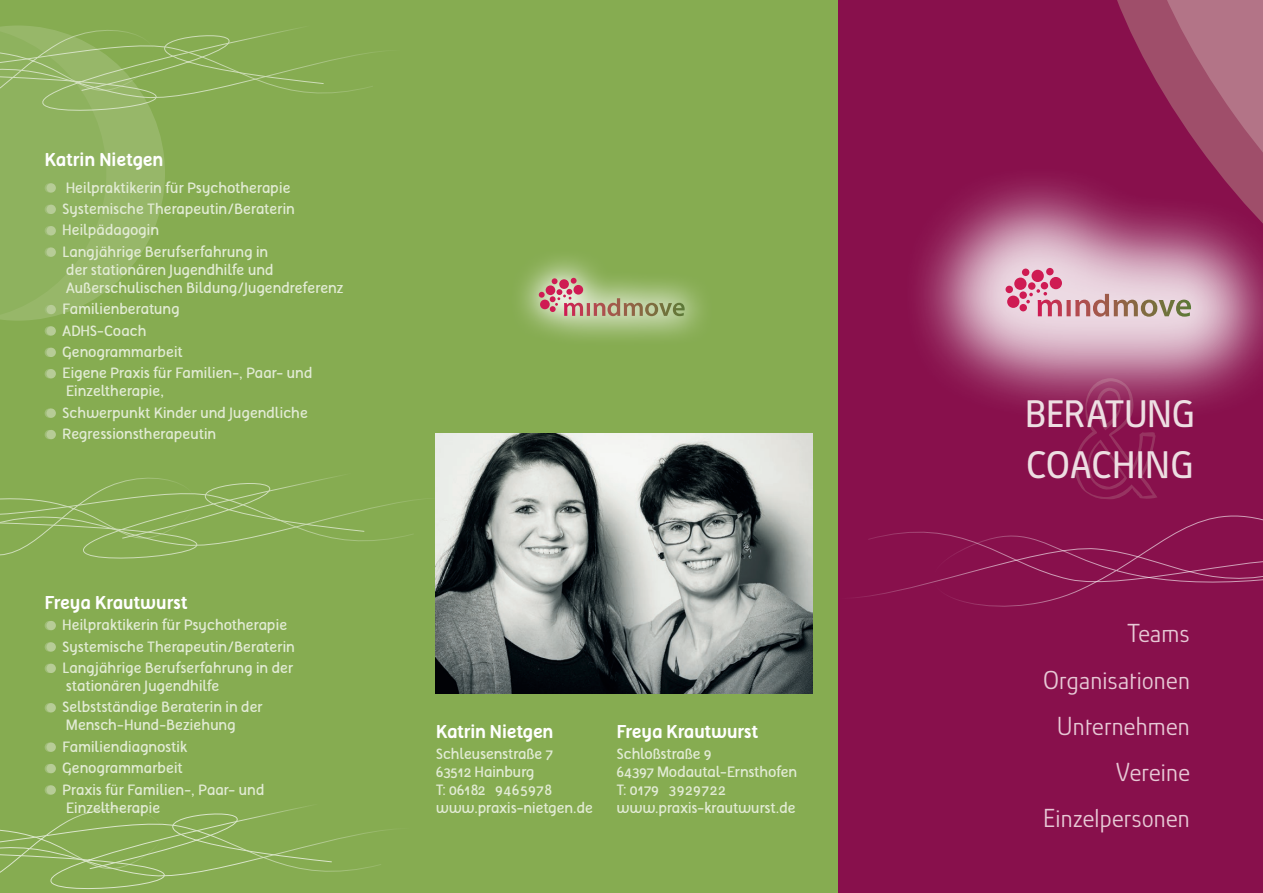
<style>
.page{position:relative;width:1263px;height:893px;background:#fff}
.page>*{position:absolute;margin:0;border:0;box-sizing:border-box;transform-origin:0 0}
.t1{font:173.1px "Myriad Std Sketch";color:#b17285}
.t2{font:35.4px "Absolut Pro";letter-spacing:-.01em;color:#eddee2}
.t3{font:300 24px/46.2px "Absolut Pro";letter-spacing:-.01em;color:#e7c8d5;text-align:right}
.t4{font:700 18px "Tellural";letter-spacing:-.035em;color:#fff}
.t5{font:15px/21.5px "Tellural";letter-spacing:-.025em;color:#e2ebd5}
</style>
<div class="page">
<div style="left:838px;top:0;width:425px;height:893px;background:#88104c"></div>
<div style="left:0;top:0;width:838px;height:893px;background:#86ac51"></div>
<svg style="left:1117px;top:0;width:146px;height:163px"></svg>
<svg style="left:45px;top:326px;width:9px;height:10px"></svg>
<div style="left:47px;top:326px;width:9px;height:10px;background:#b7cc97;border-radius:50%"></div>
<div style="left:45px;top:348px;width:9px;height:9px;background:#a4c07f;border-radius:50%"></div>
<div style="left:47px;top:348px;width:9px;height:9px;background:#b7cc97;border-radius:50%"></div>
<div style="left:45px;top:369px;width:9px;height:9px;background:#9fbd78;border-radius:50%"></div>
<div style="left:47px;top:369px;width:9px;height:9px;background:#b7cc97;border-radius:50%"></div>
<svg style="left:45px;top:408px;width:9px;height:10px"></svg>
<div style="left:47px;top:408px;width:9px;height:10px;background:#b7cc97;border-radius:50%"></div>
<div style="left:45px;top:430px;width:9px;height:9px;background:#a5c180;border-radius:50%"></div>
<div style="left:47px;top:430px;width:9px;height:9px;background:#b7cc97;border-radius:50%"></div>
<div style="left:45px;top:621px;width:9px;height:9px;background:#a5c180;border-radius:50%"></div>
<div style="left:47px;top:621px;width:9px;height:9px;background:#b7cc97;border-radius:50%"></div>
<svg style="left:45px;top:642px;width:9px;height:10px"></svg>
<div style="left:47px;top:642px;width:9px;height:10px;background:#b7cc97;border-radius:50%"></div>
<div style="left:45px;top:664px;width:9px;height:9px;background:#a5c07f;border-radius:50%"></div>
<div style="left:47px;top:664px;width:9px;height:9px;background:#b7cc97;border-radius:50%"></div>
<div style="left:45px;top:703px;width:9px;height:9px;background:#9fbd78;border-radius:50%"></div>
<div style="left:47px;top:703px;width:9px;height:9px;background:#b7cc97;border-radius:50%"></div>
<svg style="left:45px;top:742px;width:9px;height:10px"></svg>
<div style="left:47px;top:742px;width:9px;height:10px;background:#b7cc97;border-radius:50%"></div>
<div style="left:45px;top:764px;width:9px;height:9px;background:#a5c180;border-radius:50%"></div>
<div style="left:47px;top:764px;width:9px;height:9px;background:#b7cc97;border-radius:50%"></div>
<svg style="left:45px;top:785px;width:9px;height:10px"></svg>
<div style="left:47px;top:785px;width:9px;height:10px;background:#b7cc97;border-radius:50%"></div>
<svg style="left:0;top:469px;width:436px;height:106px"></svg>
<svg style="left:0;top:805px;width:392px;height:84px"></svg>
<svg style="left:0;top:25px;width:382px;height:296px"></svg>
<svg style="left:855px;top:515px;width:408px;height:92px"></svg>
<img style="left:436px;top:433px;width:376px;height:261px">
<div style="left:901px;top:163px;width:362px;height:259px;background:#fff;opacity:.85"></div>
<div style="left:1014px;top:278px;width:12px;height:12px;background:#cf1b53;border-radius:50%"></div>
<div style="left:1031px;top:270px;width:13px;height:12px;background:#cf1b53;border-radius:50%"></div>
<div style="left:1050px;top:277px;width:12px;height:12px;background:#cf1b53;border-radius:50%"></div>
<div style="left:1007px;top:296px;width:12px;height:12px;background:#cf1b53;border-radius:50%"></div>
<div style="left:1005px;top:286px;width:8px;height:7px;background:#cf1b53;border-radius:50%"></div>
<div style="left:1022px;top:269px;width:7px;height:7px;background:#cf1b53;border-radius:50%"></div>
<div style="left:1046px;top:268px;width:7px;height:7px;background:#cf1b53;border-radius:50%"></div>
<div style="left:1028px;top:282px;width:7px;height:8px;background:#cf1b53;border-radius:50%"></div>
<div style="left:1019px;top:291px;width:8px;height:8px;background:#cf1b53;border-radius:50%"></div>
<div style="left:1041px;top:282px;width:7px;height:7px;background:#cf1b53;border-radius:50%"></div>
<div style="left:1019px;top:304px;width:8px;height:7px;background:#cf1b53;border-radius:50%"></div>
<svg style="left:1026px;top:289px;width:165px;height:28px;background:#d3b1b4"></svg>
<svg style="left:520px;top:258px;width:182px;height:80px"></svg>
<svg style="left:539px;top:278px;width:146px;height:38px;background:#b2aa82"></svg>
<p class="t4" style="left:45px;top:149px;width:120px">Katrin Nietgen</p>
<p class="t5" style="left:62px;top:177px;width:234px">Heilpraktikerin für Psychotherapie<br>Systemische Therapeutin/Beraterin<br>Heilpädagogin<br>Langjährige Berufserfahrung in</p>
<p class="t5" style="left:66px;top:261px;width:279px;line-height:18px">der stationären Jugendhilfe und<br>Außerschulischen Bildung/Jugendreferenz</p>
<p class="t5" style="left:62px;top:298px;width:252px">Familienberatung<br>ADHS-Coach<br>Genogrammarbeit<br>Eigene Praxis für Familien-, Paar- und</p>
<p class="t5" style="left:62px;top:381px;width:247px">Einzeltherapie,<br>Schwerpunkt Kinder und Jugendliche<br>Regressionstherapeutin</p>
<p class="t4" style="left:45px;top:593px;width:145px">Freya Krautwurst</p>
<p class="t5" style="left:62px;top:614px;width:234px">Heilpraktikerin für Psychotherapie<br>Systemische Therapeutin/Beraterin<br>Langjährige Berufserfahrung in der</p>
<p class="t5" style="left:62px;top:675px;width:202px">stationären Jugendhilfe<br>Selbstständige Beraterin in der</p>
<p class="t5" style="left:62px;top:715px;width:204px">Mensch-Hund-Beziehung<br>Familiendiagnostik<br>Genogrammarbeit<br>Praxis für Familien-, Paar- und</p>
<p class="t5" style="left:66px;top:797px;width:96px">Einzeltherapie</p>
<p class="t4" style="left:436px;top:722px;width:119px">Katrin Nietgen</p>
<p class="t5" style="left:436px;top:745px;width:159px;line-height:18px">Schleusenstraße 7<br>63512 Hainburg<br>T: 06182 9465978 www.praxis-nietgen.de</p>
<p class="t4" style="left:617px;top:722px;width:143px">Freya Krautwurst</p>
<p class="t5" style="left:617px;top:745px;width:182px;line-height:18px">Schloßstraße 9<br>64397 Modautal-Ernsthofen<br>T: 0179 3929722 www.praxis-krautwurst.de</p>
<h1 class="t1" style="left:1071px;top:342px;width:90px">&amp;</h1>
<h2 class="t2" style="left:1028px;top:400px;width:172px">BERATUNG</h2>
<h2 class="t2" style="left:1029px;top:451px;width:169px">COACHING</h2>
<h3 class="t3" style="left:1045px;top:613px;width:149px">Teams<br>Organisationen<br>Unternehmen<br>Vereine<br>Einzelpersonen</h3>
</div>
